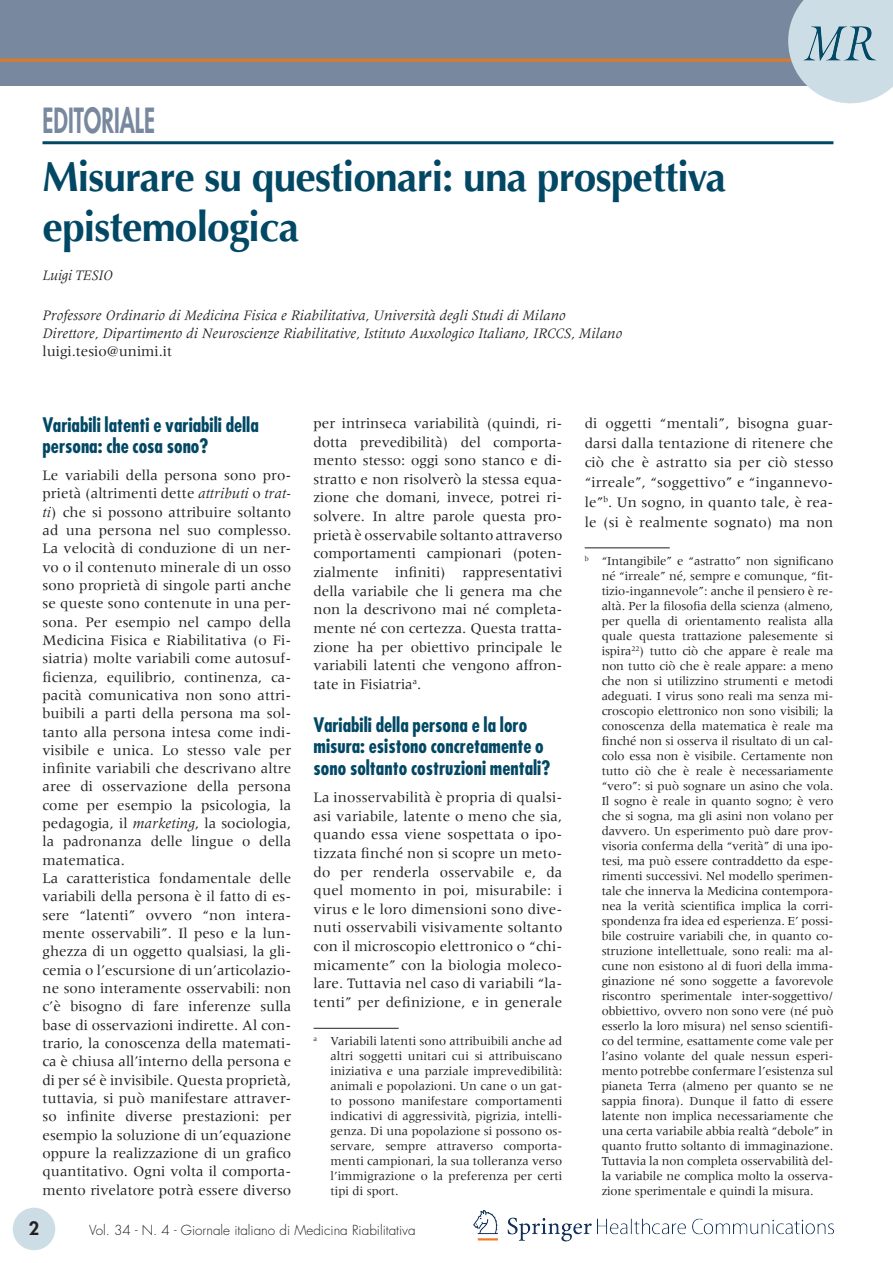
<style>
.page{position:relative;width:893px;height:1263px;background:#fff}
.page>*{position:absolute;margin:0;border:0;box-sizing:border-box;transform-origin:0 0}
.t1{font:700 42px/50.4px "Optima";letter-spacing:-.02em;color:#024865}
.t2{font:800 33.75px "Futura";color:#78889e;scale:.67 1}
.t3{font:700 condensed 19.5px/21.6px "Futura";color:#024865}
.t4{font:800 18px "Futura";color:#231f20}
.t5{font:15px/18.3px "Meridien";letter-spacing:.005em;color:#231f20;text-align:justify}
.t6{font:italic 15px/18px "Meridien";color:#231f20}
.t7{font:italic 15px "Meridien";letter-spacing:-.02em;color:#231f20}
.t8{font:300 13.5px "Futura";color:#231f20}
.t9{font:12.75px/15px "Meridien";letter-spacing:-.005em;color:#231f20;text-align:justify}
.s1{font-style:italic}
</style>
<div class="page">
<div style="left:0;top:0;width:893px;height:85px;background:#78889e"></div>
<hr style="left:0;top:59px;width:804px;height:3px;background:#e27725">
<svg style="left:788px;top:0;width:105px;height:103px"></svg>
<img style="left:473px;top:1210px;width:361px;height:32px">
<div style="left:13px;top:1208px;width:42px;height:42px;background:#cddde6;border-radius:50%"></div>
<hr style="left:43px;top:141px;width:790px;height:3px;background:#024865">
<hr style="left:314px;top:1028px;width:85px;height:1px;background:#231f20">
<hr style="left:585px;top:548px;width:85px;height:1px;background:#231f20">
<h2 class="t2" style="left:43px;top:98px;width:169px">EDITORIALE</h2>
<h1 class="t1" style="left:43px;top:152px;width:685px">Misurare su questionari: una prospettiva epistemologica</h1>
<p class="t7" style="left:43px;top:268px;width:72px">Luigi TESIO</p>
<p class="t6" style="left:43px;top:306px;width:581px">Professore Ordinario di Medicina Fisica e Riabilitativa, Università degli Studi di Milano<br>Direttore, Dipartimento di Neuroscienze Riabilitative, Istituto Auxologico Italiano, IRCCS, Milano</p>
<p class="t5" style="left:43px;top:342px;width:131px">luigi.tesio@unimi.it</p>
<h3 class="t3" style="left:43px;top:414px;width:218px">Variabili latenti e variabili della persona: che cosa sono?</h3>
<p class="t5" style="left:43px;top:466px;width:250px;text-align:left">Le variabili della persona sono pro&shy;prietà (altrimenti dette <span class="s1">attributi</span> o <span class="s1">trat&shy;ti</span>) che si possono attribuire soltanto ad una persona nel suo complesso.<br>La velocità di conduzione di un ner&shy;vo o il contenuto minerale di un osso sono proprietà di singole parti anche se queste sono contenute in una per&shy;sona. Per esempio nel campo della Medicina Fisica e Riabilitativa (o Fi&shy;siatria) molte variabili come autosuf&shy;ficienza, equilibrio, continenza, ca&shy;pacità comunicativa non sono attri&shy;buibili a parti della persona ma sol&shy;tanto alla persona intesa come indi&shy;visibile e unica. Lo stesso vale per infinite variabili che descrivano altre aree di osservazione della persona come per esempio la psicologia, la pedagogia, il <span class="s1">marketing</span>, la sociologia, la padronanza delle lingue o della matematica.<br>La caratteristica fondamentale delle variabili della persona è il fatto di es&shy;sere “latenti” ovvero “non intera&shy;mente osservabili”. Il peso e la lun&shy;ghezza di un oggetto qualsiasi, la gli&shy;cemia o l’escursione di un’articolazio&shy;ne sono interamente osservabili: non c’è bisogno di fare inferenze sulla base di osservazioni indirette. Al con&shy;trario, la conoscenza della matemati&shy;ca è chiusa all’interno della persona e di per sé è invisibile. Questa proprietà, tuttavia, si può manifestare attraver&shy;so infinite diverse prestazioni: per esempio la soluzione di un’equazione oppure la realizzazione di un grafico quantitativo. Ogni volta il comporta&shy;mento rivelatore potrà essere diverso</p>
<p class="t5" style="left:314px;top:414px;width:250px">per intrinseca variabilità (quindi, ri&shy;dotta prevedibilità) del comporta&shy;mento stesso: oggi sono stanco e di&shy;stratto e non risolverò la stessa equa&shy;zione che domani, invece, potrei ri&shy;solvere. In altre parole questa pro&shy;prietà è osservabile soltanto attraverso comportamenti campionari (poten&shy;zialmente infiniti) rappresentativi della variabile che li genera ma che non la descrivono mai né completa&shy;mente né con certezza. Questa tratta&shy;zione ha per obiettivo principale le variabili latenti che vengono affron&shy;tate in Fisiatria<sup>a</sup>.</p>
<h3 class="t3" style="left:314px;top:714px;width:238px">Variabili della persona e la loro misura: esistono concretamente o sono soltanto costruzioni mentali?</h3>
<p class="t5" style="left:314px;top:788px;width:250px">La inosservabilità è propria di qualsi&shy;asi variabile, latente o meno che sia, quando essa viene sospettata o ipo&shy;tizzata finché non si scopre un meto&shy;do per renderla osservabile e, da quel momento in poi, misurabile: i virus e le loro dimensioni sono dive&shy;nuti osservabili visivamente soltanto con il microscopio elettronico o “chi&shy;micamente” con la biologia moleco&shy;lare. Tuttavia nel caso di variabili “la&shy;tenti” per definizione, e in generale</p>
<p class="t9" style="left:331px;top:1034px;width:233px;text-indent:-17px"><sup>a</sup> Variabili latenti sono attribuibili anche ad altri soggetti unitari cui si attribuiscano iniziativa e una parziale imprevedibilità: animali e popolazioni. Un cane o un gat&shy;to possono manifestare comportamenti indicativi di aggressività, pigrizia, intelli&shy;genza. Di una popolazione si possono os&shy;servare, sempre attraverso comporta&shy;menti campionari, la sua tolleranza verso l’immigrazione o la preferenza per certi tipi di sport.</p>
<p class="t4" style="left:29px;top:1216px;width:12px">2</p>
<p class="t8" style="left:89px;top:1221px;width:328px">Vol. 34 - N. 4 - Giornale italiano di Medicina Riabilitativa</p>
<p class="t5" style="left:585px;top:413px;width:250px;line-height:19.6px">di oggetti “mentali”, bisogna guar&shy;darsi dalla tentazione di ritenere che ciò che è astratto sia per ciò stesso “irreale”, “soggettivo” e “ingannevo&shy;le”<sup>b</sup>. Un sogno, in quanto tale, è rea&shy;le (si è realmente sognato) ma non</p>
<p class="t9" style="left:602px;top:553px;width:233px;text-indent:-17px"><sup>b</sup> “Intangibile” e “astratto” non significano né “irreale” né, sempre e comunque, “fit&shy;tizio-ingannevole”: anche il pensiero è re&shy;altà. Per la filosofia della scienza (almeno, per quella di orientamento realista alla quale questa trattazione palesemente si ispira<sup>22</sup>) tutto ciò che appare è reale ma non tutto ciò che è reale appare: a meno che non si utilizzino strumenti e metodi adeguati. I virus sono reali ma senza mi&shy;croscopio elettronico non sono visibili; la conoscenza della matematica è reale ma finché non si osserva il risultato di un cal&shy;colo essa non è visibile. Certamente non tutto ciò che è reale è necessariamente “vero”: si può sognare un asino che vola.<br>Il sogno è reale in quanto sogno; è vero che si sogna, ma gli asini non volano per davvero. Un esperimento può dare prov&shy;visoria conferma della “verità” di una ipo&shy;tesi, ma può essere contraddetto da espe&shy;rimenti successivi. Nel modello sperimen&shy;tale che innerva la Medicina contempora&shy;nea la verità scientifica implica la corri&shy;spondenza fra idea ed esperienza. E’ possi&shy;bile costruire variabili che, in quanto co&shy;struzione intellettuale, sono reali: ma al&shy;cune non esistono al di fuori della imma&shy;ginazione né sono soggette a favorevole riscontro sperimentale inter-soggettivo/ obbiettivo, ovvero non sono vere (né può esserlo la loro misura) nel senso scientifi&shy;co del termine, esattamente come vale per l’asino volante del quale nessun esperi&shy;mento potrebbe confermare l’esistenza sul pianeta Terra (almeno per quanto se ne sappia finora). Dunque il fatto di essere latente non implica necessariamente che una certa variabile abbia realtà “debole” in quanto frutto soltanto di immaginazione.<br>Tuttavia la non completa osservabilità del&shy;la variabile ne complica molto la osserva&shy;zione sperimentale e quindi la misura.</p>
</div>
